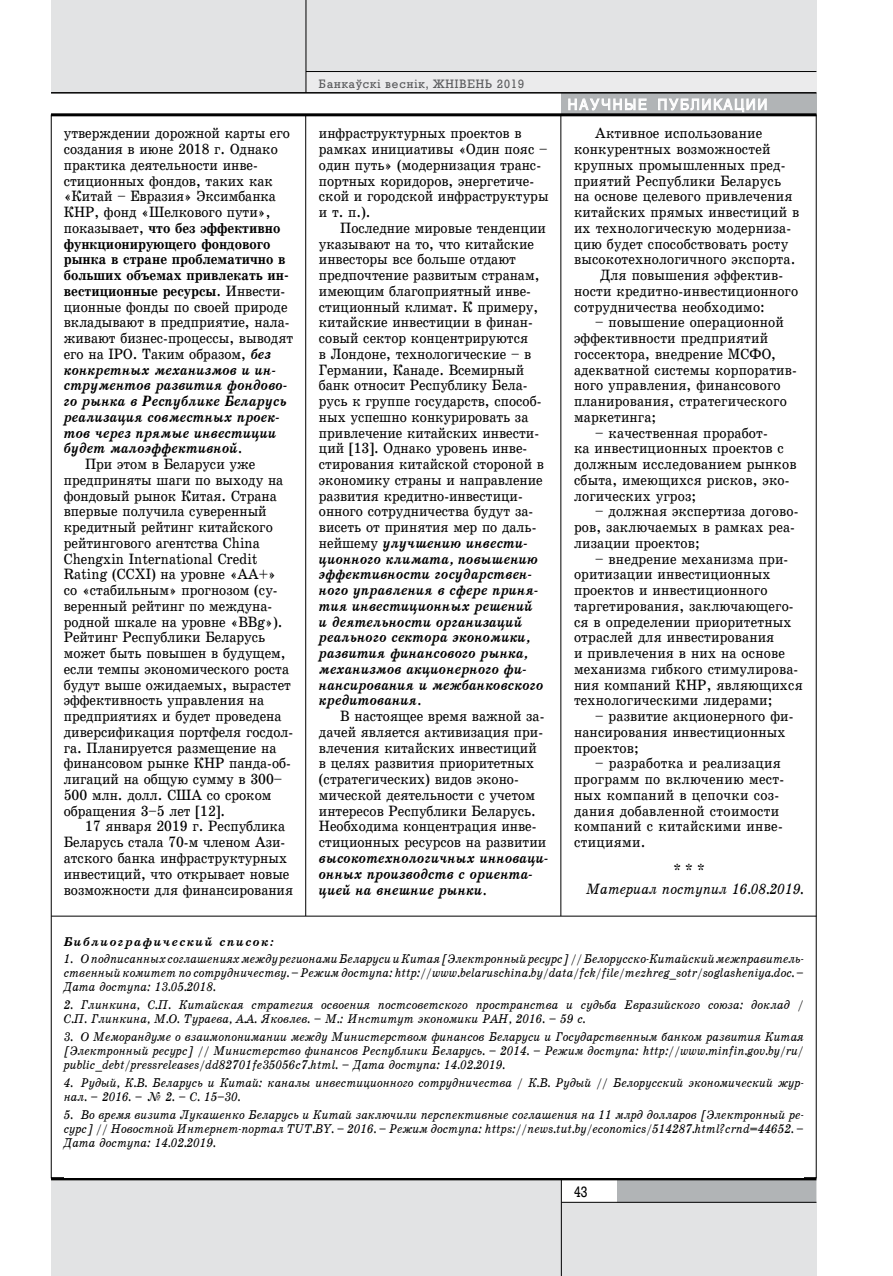
<style>
.page{position:relative;width:893px;height:1276px;background:#fff}
.page>*{position:absolute;margin:0;border:0;box-sizing:border-box;transform-origin:0 0}
.t1{font:15px/15.8px "School Book C";color:#000;scale:.9 1}
.t2{font:italic 15px/15.8px "School Book C Bold";color:#000;scale:.9 1}
.t3{font:15px/15.8px "School Book C Bold";color:#000;scale:.9 1}
.t4{font:15px/15.8px "School Book C";letter-spacing:.02em;color:#000;scale:.9 1}
.t5{font:15px/20px "School Book C Italic";color:#000;scale:.9 1}
.t6{font:15px "Rodeo";color:#000;scale:.9 1}
.t7{font:12.75px/14.2px "School Book C Italic";color:#000;text-align:justify;scale:.9 1}
.t8{font:italic 12.75px "School Book C Bold";letter-spacing:.1em;color:#000}
.t9{font:12px "Rodeo";letter-spacing:.08em;color:#58595b}
.s1{font-family:"School Book C"}
.s2{font-family:"School Book C Bold";font-style:italic}
.s3{font-family:"School Book C";font-style:normal}
</style>
<div class="page">
<div style="left:561px;top:1202px;width:255px;height:74px;background:#e2e3e4"></div>
<svg style="left:616px;top:1180px;width:200px;height:22px;background:#adafb1"></svg>
<div style="left:51px;top:1180px;width:510px;height:96px;background:#e2e3e4"></div>
<hr style="left:562px;top:1202px;width:254px;height:1px;background:#000">
<hr style="left:561px;top:1178px;width:1px;height:98px;background:#000">
<div style="left:51px;top:0;width:255px;height:93px;background:#e2e3e4"></div>
<div style="left:306px;top:0;width:510px;height:72px;background:#e2e3e4"></div>
<div style="left:306px;top:72px;width:510px;height:21px;background:#ebebec"></div>
<hr style="left:306px;top:0;width:1px;height:93px;background:#000">
<hr style="left:306px;top:71px;width:510px;height:1px;background:#000">
<div style="left:561px;top:94px;width:255px;height:21px;background:#b1b4b6"></div>
<svg style="left:568px;top:98px;width:79px;height:13px"></svg>
<svg style="left:658px;top:98px;width:109px;height:14px"></svg>
<hr style="left:51px;top:113px;width:765px;height:3px;background:#000">
<hr style="left:51px;top:1177px;width:765px;height:3px;background:#000">
<hr style="left:305px;top:115px;width:1px;height:1063px;background:#000">
<hr style="left:561px;top:115px;width:1px;height:1063px;background:#000">
<hr style="left:51px;top:92px;width:765px;height:2px;background:#000">
<hr style="left:51px;top:916px;width:765px;height:1px;background:#000">
<p class="t1" style="left:64px;top:125px;width:253px">утверждении дорожной карты его создания в июне 2018 г. Однако практика деятельности инве&shy;стиционных фондов, таких как «Китай – Евразия» Эксимбанка<br>КНР, фонд «Шелкового пути»,</p>
<p class="t3" style="left:64px;top:220px;width:252px"><span class="s1">показывает,</span> что без эффективно функционирующего фондового рынка в стране проблематично в больших объемах привлекать ин&shy;вестиционные ресурсы<span class="s1">. Инвести-</span></p>
<p class="t1" style="left:64px;top:299px;width:256px">ционные фонды по своей природе вкладывают в предприятие, нала&shy;живают бизнес-процессы, выводят его на IPO. Таким образом, <span class="s2">без</span></p>
<p class="t2" style="left:64px;top:362px;width:249px">конкретных механизмов и ин&shy;струментов развития фондово&shy;го рынка в Республике Беларусь реализация совместных проек&shy;тов через прямые инвестиции будет малоэффективной<span class="s3">.</span></p>
<p class="t1" style="left:64px;top:456px;width:256px;text-indent:21px">При этом в Беларуси уже предприняты шаги по выходу на фондовый рынок Китая. Страна впервые получила суверенный кредитный рейтинг китайского рейтингового агентства China<br>Chengxin International Credit<br>Rating (CCXI) на уровне «АА+»<br>со «стабильным» прогнозом (су&shy;веренный рейтинг по междуна&shy;родной шкале на уровне «BBg»).<br>Рейтинг Республики Беларусь может быть повышен в будущем, если темпы экономического роста будут выше ожидаемых, вырастет эффективность управления на предприятиях и будет проведена диверсификация портфеля госдол&shy;га. Планируется размещение на финансовом рынке КНР панда-об&shy;лигаций на общую сумму в 300–<br>500 млн. долл. США со сроком обращения 3–5 лет [12].</p>
<p class="t1" style="left:64px;top:818px;width:256px;text-indent:21px">17 января 2019 г. Республика<br>Беларусь стала 70-м членом Ази&shy;атского банка инфраструктурных инвестиций, что открывает новые возможности для финансирования</p>
<p class="t9" style="left:319px;top:77px;width:206px">Банкаўскі веснік, ЖНIВЕНЬ 2019</p>
<p class="t1" style="left:319px;top:125px;width:257px">инфраструктурных проектов в рамках инициативы «Один пояс – один путь» (модернизация транс&shy;портных коридоров, энергетиче&shy;ской и городской инфраструктуры и т. п.).</p>
<p class="t1" style="left:319px;top:220px;width:254px;text-indent:21px">Последние мировые тенденции указывают на то, что китайские инвесторы все больше отдают предпочтение развитым странам, имеющим благоприятный инве&shy;стиционный климат. К примеру, китайские инвестиции в финан&shy;совый сектор концентрируются<br>в Лондоне, технологические – в<br>Германии, Канаде. Всемирный банк относит Республику Бела&shy;русь к группе государств, способ&shy;ных успешно конкурировать за привлечение китайских инвести&shy;ций [13]. Однако уровень инве&shy;стирования китайской стороной в экономику страны и направление развития кредитно-инвестици&shy;онного сотрудничества будут за&shy;висеть от принятия мер по даль-</p>
<p class="t2" style="left:319px;top:535px;width:251px"><span class="s3">нейшему</span> улучшению инвести&shy;ционного климата, повышению эффективности государствен&shy;ного управления в сфере приня&shy;тия инвестиционных решений и деятельности организаций реального сектора экономики, развития финансового рынка, механизмов акционерного фи&shy;нансирования и межбанковского кредитования<span class="s3">.</span></p>
<p class="t1" style="left:319px;top:708px;width:254px;text-indent:21px">В настоящее время важной за&shy;дачей является активизация при&shy;влечения китайских инвестиций в целях развития приоритетных (стратегических) видов эконо&shy;мической деятельности с учетом интересов Республики Беларусь.<br>Необходима концентрация инве&shy;стиционных ресурсов на развитии</p>
<p class="t2" style="left:319px;top:850px;width:256px">высокотехнологичных инноваци&shy;онных производств с ориента&shy;цией на внешние рынки<span class="s3">.</span></p>
<p class="t1" style="left:595px;top:125px;width:187px">Активное использование</p>
<p class="t1" style="left:574px;top:141px;width:220px">конкурентных возможностей</p>
<p class="t1" style="left:574px;top:157px;width:236px">крупных промышленных пред-</p>
<p class="t1" style="left:574px;top:173px;width:232px">приятий Республики Беларусь</p>
<p class="t1" style="left:574px;top:188px;width:244px">на основе целевого привлечения</p>
<p class="t1" style="left:574px;top:204px;width:252px">китайских прямых инвестиций в</p>
<p class="t1" style="left:574px;top:220px;width:243px">их технологическую модерниза-</p>
<p class="t1" style="left:574px;top:236px;width:240px">цию будет способствовать росту</p>
<p class="t1" style="left:574px;top:251px;width:247px">высокотехнологичного экспорта.</p>
<p class="t1" style="left:600px;top:267px;width:205px">Для повышения эффектив-</p>
<p class="t1" style="left:574px;top:283px;width:251px">ности кредитно-инвестиционного</p>
<p class="t1" style="left:574px;top:299px;width:214px">сотрудничества необходимо:</p>
<p class="t1" style="left:574px;top:314px;width:249px;text-indent:21px">– повышение операционной эффективности предприятий госсектора, внедрение МСФО, адекватной системы корпоратив&shy;ного управления, финансового планирования, стратегического маркетинга;</p>
<p class="t1" style="left:574px;top:425px;width:249px;text-indent:21px">– качественная проработ-<br>ка инвестиционных проектов с должным исследованием рынков сбыта, имеющихся рисков, эко&shy;логических угроз;</p>
<p class="t1" style="left:574px;top:503px;width:251px;text-indent:21px">– должная экспертиза догово&shy;ров, заключаемых в рамках реа&shy;лизации проектов;</p>
<p class="t1" style="left:574px;top:551px;width:256px;text-indent:21px">– внедрение механизма при&shy;оритизации инвестиционных проектов и инвестиционного таргетирования, заключающего&shy;ся в определении приоритетных отраслей для инвестирования<br>и привлечения в них на основе механизма гибкого стимулирова&shy;ния компаний КНР, являющихся технологическими лидерами;</p>
<p class="t1" style="left:574px;top:708px;width:245px;text-indent:21px">– развитие акционерного фи&shy;нансирования инвестиционных проектов;</p>
<p class="t4" style="left:574px;top:755px;width:235px;text-indent:21px">– разработка и реализация программ по включению мест&shy;ных компаний в цепочки соз&shy;дания добавленной стоимости компаний с китайскими инве&shy;стициями.</p>
<p class="t5" style="left:586px;top:858px;width:243px;text-indent:87px">* * *<br>Материал поступил 16.08.2019.</p>
<p class="t8" style="left:64px;top:935px;width:212px">Библиографический список:</p>
<p class="t7" style="left:64px;top:951px;width:824px">1. О подписанных соглашениях между регионами Беларуси и Китая [Электронный ресурс] // Белорусско-Китайский межправитель&shy;ственный комитет по сотрудничеству. – Режим доступа: http://www.belaruschina.by/data/fck/file/mezhreg_sotr/soglasheniya.doc. – Дата доступа: 13.05.2018.</p>
<p class="t7" style="left:64px;top:997px;width:824px">2. Глинкина, С.П. Китайская стратегия освоения постсоветского пространства и судьба Евразийского союза: доклад /<br>С.П. Глинкина, М.О. Тураева, А.А. Яковлев. – М.: Институт экономики РАН, 2016. – 59 c.</p>
<p class="t7" style="left:64px;top:1029px;width:824px">3. О Меморандуме о взаимопонимании между Министерством финансов Беларуси и Государственным банком развития Китая [Электронный ресурс] // Министерство финансов Республики Беларусь. – 2014. – Режим доступа: http://www.minfin.gov.by/ru/ public_debt/pressreleases/dd82701fe35056c7.html. – Дата доступа: 14.02.2019.</p>
<p class="t7" style="left:64px;top:1075px;width:824px">4. Рудый, К.В. Беларусь и Китай: каналы инвестиционного сотрудничества / К.В. Рудый // Белорусский экономический жур&shy;нал. – 2016. – № 2. – С. 15–30.</p>
<p class="t7" style="left:64px;top:1107px;width:824px">5. Во время визита Лукашенко Беларусь и Китай заключили перспективные соглашения на 11 млрд долларов [Электронный ре&shy;сурс] // Новостной Интернет-портал TUT.BY. – 2016. – Режим доступа: https://news.tut.by/economics/514287.html?crnd=44652. – Дата доступа: 14.02.2019.</p>
<p class="t6" style="left:574px;top:1183px;width:16px">43</p>
</div>
